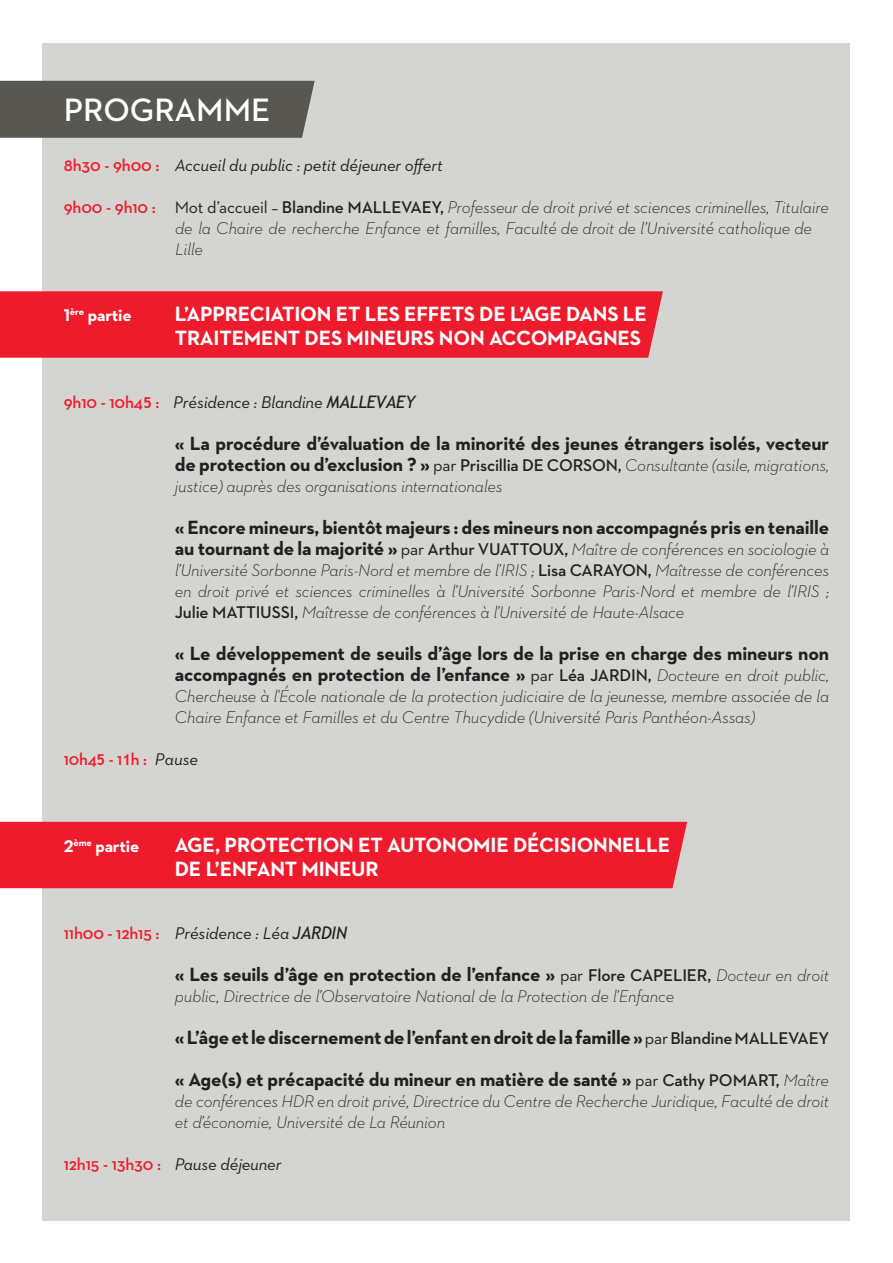
<style>
.page{position:relative;width:893px;height:1263px;background:#fff}
.page>*{position:absolute;margin:0;border:0;box-sizing:border-box;transform-origin:0 0}
.t1{font:600 33px "Neutraface 2 Text";color:#fff}
.t2{font:700 21px/24px "Neutraface 2 Text";letter-spacing:-.01em;color:#fff}
.t3{font:700 19.5px/21px "Neutraface 2 Text";letter-spacing:-.01em;color:#231f20}
.t4{font:italic 300 17.25px/21px "Neutraface 2 Text";letter-spacing:-.01em;color:#231f20}
.t5{font:italic 17.25px "Neutraface 2 Text";letter-spacing:-.01em;color:#231f20}
.t6{font:700 17.25px "Neutraface 2 Text";letter-spacing:-.01em;color:#fff}
.t7{font:600 17.25px "Neutraface 2 Text";color:#ee1b2d}
.s1{font-weight:600;font-style:normal;color:#ee1b2d}
.s2{font-weight:400;font-style:normal}
.s3{font-weight:600;font-style:normal}
.s4{font-family:"Trebuchet MS";font-weight:700;font-style:normal;font-size:15px;color:#ee1b2d}
.s5{font-family:"Trebuchet MS"}
.s6{font-weight:700;font-style:normal;font-size:19.5px}
.s7{font-weight:400;font-size:17.25px}
.s8{font-weight:600;font-size:17.25px}
.s9{font-weight:300;font-style:italic;font-size:17.25px}
.s10{font-family:"Trebuchet MS";font-weight:700;font-size:15px}
.s11{font-weight:400;font-style:italic;color:#231f20}
</style>
<div class="page">
<div style="left:43px;top:43px;width:807px;height:1177px;background:#d4d4d0"></div>
<div style="left:0;top:81px;width:315px;height:57px;background:#585752"></div>
<div style="left:0;top:291px;width:663px;height:67px;background:#ee1b2d"></div>
<div style="left:0;top:822px;width:687px;height:66px;background:#ee1b2d"></div>
<h1 class="t1" style="left:64px;top:97px;width:208px">PROGRAMME</h1>
<p class="t5" style="left:64px;top:158px;width:380px"><span class="s1">8h30 - 9h00 :</span> Accueil du public : petit déjeuner offert</p>
<p class="t4" style="left:175px;top:196px;width:656px;text-indent:-111px"><span class="s1">9h00 - 9h10 :</span> <span class="s2">Mot d’accueil –</span> <span class="s3">Blandine MALLEVAEY,</span> Professeur de droit privé et sciences criminelles, Titulaire de la Chaire de recherche Enfance et familles, Faculté de droit de l’Université catholique de<br>Lille</p>
<p class="t6" style="left:64px;top:304px;width:69px">1<sup>ère</sup> partie</p>
<p class="t2" style="left:175px;top:301px;width:474px">L’APPRECIATION ET LES EFFETS DE L’AGE DANS LE<br>TRAITEMENT DES MINEURS NON ACCOMPAGNES</p>
<p class="t5" style="left:64px;top:396px;width:353px"><span class="s1">9h10 - 10h4</span><span class="s4">5</span> <span class="s1">:</span> Présidence : Blandine <span class="s5">MALLEVAEY</span></p>
<p class="t3" style="left:175px;top:432px;width:656px">« La procédure d’évaluation de la minorité des jeunes étrangers isolés, vecteur</p>
<p class="t4" style="left:175px;top:454px;width:656px"><span class="s6">de protection ou d’exclusion ? »</span> <span class="s2">par</span> <span class="s3">Priscillia DE CORSON,</span> Consultante (asile, migrations, justice) auprès des organisations internationales</p>
<p class="t3" style="left:175px;top:516px;width:656px">« Encore mineurs, bientôt majeurs : des mineurs non accompagnés pris en tenaille</p>
<p class="t4" style="left:175px;top:538px;width:656px;text-align:justify"><span class="s6">au tournant de la majorité »</span> <span class="s2">par</span> <span class="s3">Arthur VUATTOUX,</span> Maître de conférences en sociologie à l’Université Sorbonne Paris-Nord et membre de l’IRIS ; <span class="s3">Lisa CARAYON,</span> Maîtresse de conférences en droit privé et sciences criminelles à l’Université Sorbonne Paris-Nord et membre de l’IRIS ; <span class="s3">Julie MATTIUSSI,</span> Maîtresse de conférences à l’Université de Haute-Alsace</p>
<p class="t3" style="left:175px;top:642px;width:656px">« Le développement de seuils d’âge lors de la prise en charge des mineurs non accompagnés en protection de l’enfance » <span class="s7">par</span> <span class="s8">Léa JARDIN,</span> <span class="s9">Docteure en droit public,</span></p>
<p class="t4" style="left:175px;top:685px;width:656px">Chercheuse à l’École nationale de la protection judiciaire de la jeunesse, membre associée de la<br>Chaire Enfance et Familles et du Centre Thucydide (Université Paris Panthéon-Assas)</p>
<p class="t7" style="left:64px;top:752px;width:136px">10h4<span class="s10">5</span> - 1<span class="s10">1</span>h : <span class="s11">Pause</span></p>
<p class="t6" style="left:64px;top:835px;width:77px">2<sup>ème</sup> partie</p>
<p class="t2" style="left:175px;top:832px;width:497px">AGE, PROTECTION ET AUTONOMIE DÉCISIONNELLE<br>DE L’ENFANT MINEUR</p>
<p class="t5" style="left:64px;top:926px;width:285px"><span class="s1">11h00 - 12h15 :</span> Présidence : Léa <span class="s5">JARDIN</span></p>
<p class="t3" style="left:175px;top:963px;width:656px">« Les seuils d’âge en protection de l’enfance » <span class="s7">par</span> <span class="s8">Flore CAPELIER,</span> <span class="s9">Docteur en droit</span></p>
<p class="t4" style="left:175px;top:985px;width:501px">public, Directrice de l’Observatoire National de la Protection de l’Enfance</p>
<p class="t3" style="left:175px;top:1016px;width:656px;line-height:42px">« L’âge et le discernement de l’enfant en droit de la famille »<span class="s7">par</span> <span class="s8">Blandine MALLEVAEY </span>« Age(s) et précapacité du mineur en matière de santé » <span class="s7">par</span> <span class="s8">Cathy POMART,</span> <span class="s9">Maître</span></p>
<p class="t4" style="left:175px;top:1090px;width:656px">de conférences HDR en droit privé, Directrice du Centre de Recherche Juridique, Faculté de droit et d’économie, Université de La Réunion</p>
<p class="t5" style="left:64px;top:1157px;width:219px"><span class="s1">12h15 - 13h30 :</span> Pause déjeuner</p>
</div>
